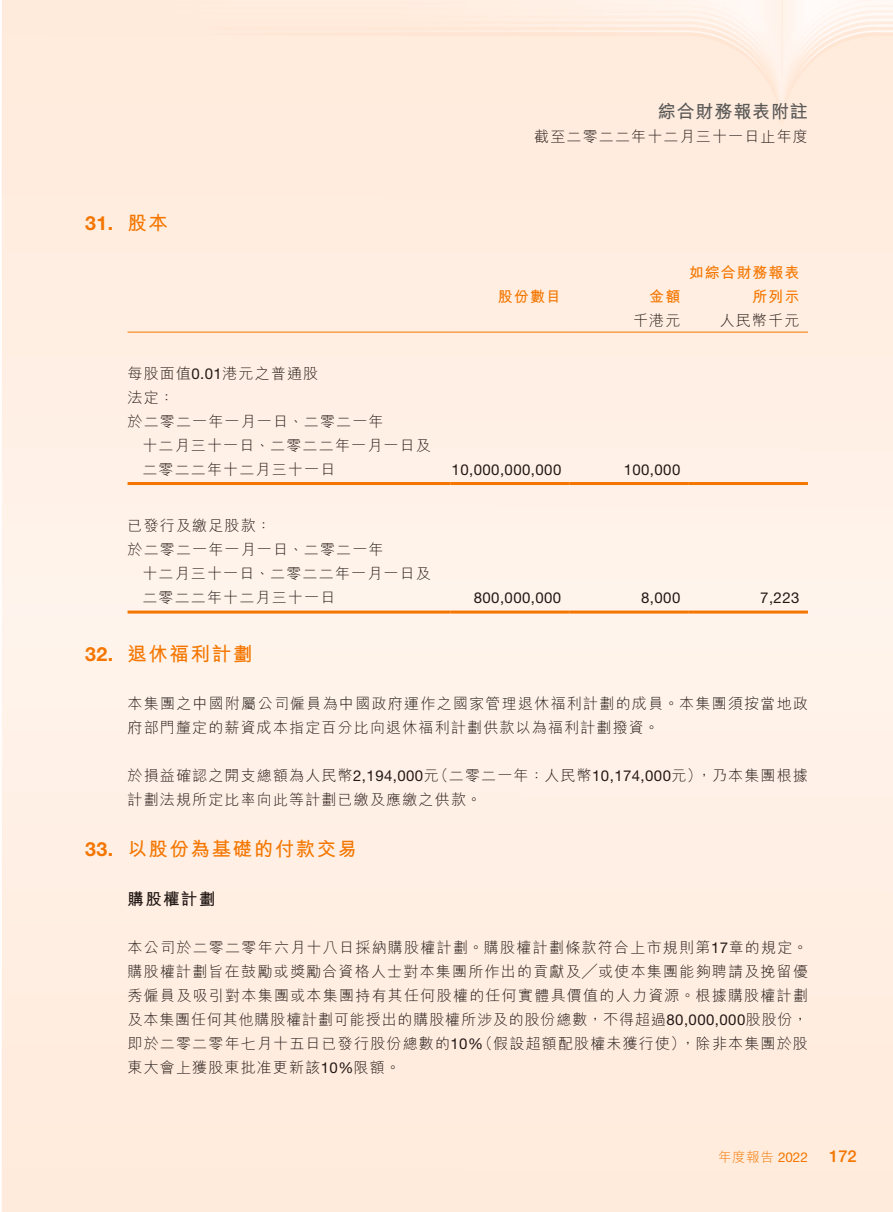
<style>
.page{position:relative;width:893px;height:1212px;background:#fff}
.page>*{position:absolute;margin:0;border:0;box-sizing:border-box;transform-origin:0 0}
.t1{font:700 19.5px "M Hei HK";letter-spacing:.08em;color:#f47600}
.t2{font:700 19.5px "Helvetica Neue LT Std";color:#f47600}
.t3{font:700 18px "M Hei HK";letter-spacing:.05em;color:#595857}
.t4{font:700 16.5px "M Hei HK";letter-spacing:.08em;color:#231916}
.t5{font:500 16.5px "Helvetica Neue LT Std";color:#f47600}
.t6{font:300 15px/24px "M Hei HK";letter-spacing:.08em;color:#231916}
.t7{font:15px "Helvetica Neue LT Std";letter-spacing:.03em;color:#231916}
.t8{font:700 15px/24px "M Hei HK";letter-spacing:.07em;color:#f47600;text-align:right}
.t9{font:300 13.5px "M Hei HK";color:#f47600}
.s1{font-family:"Helvetica Neue LT Std";font-weight:400}
</style>
<div class="page">
<div style="left:2px;top:0;width:891px;height:1212px;background:#ffefe3"></div>
<hr style="left:128px;top:332px;width:323px;height:1px;background:#f47600">
<hr style="left:451px;top:332px;width:119px;height:1px;background:#f47600">
<hr style="left:570px;top:332px;width:119px;height:1px;background:#f47600">
<hr style="left:689px;top:332px;width:119px;height:1px;background:#f47600">
<hr style="left:128px;top:482px;width:323px;height:3px;background:#f47600">
<hr style="left:451px;top:482px;width:119px;height:3px;background:#f47600">
<hr style="left:570px;top:482px;width:119px;height:3px;background:#f47600">
<hr style="left:689px;top:482px;width:119px;height:3px;background:#f47600">
<hr style="left:128px;top:610px;width:323px;height:3px;background:#f47600">
<hr style="left:451px;top:610px;width:119px;height:3px;background:#f47600">
<hr style="left:570px;top:610px;width:119px;height:3px;background:#f47600">
<hr style="left:689px;top:610px;width:119px;height:3px;background:#f47600">
<p class="t3" style="left:658px;top:98px;width:152px">綜合財務報表附註</p>
<p class="t6" style="left:534px;top:124px;width:275px">截至二零二二年十二月三十一日止年度</p>
<h1 class="t2" style="left:85px;top:211px;width:30px">31.</h1>
<h1 class="t1" style="left:128px;top:209px;width:42px">股本</h1>
<p class="t8" style="left:498px;top:283px;width:65px">股份數目</p>
<p class="t6" style="left:128px;top:361px;width:192px">每股面值<span class="s1">0.01</span>港元之普通股</p>
<p class="t6" style="left:128px;top:385px;width:48px">法定：</p>
<p class="t6" style="left:128px;top:409px;width:258px">於二零二一年一月一日、二零二一年</p>
<p class="t6" style="left:142px;top:433px;width:290px">十二月三十一日、二零二二年一月一日及</p>
<p class="t6" style="left:142px;top:457px;width:194px">二零二二年十二月三十一日</p>
<p class="t7" style="left:452px;top:460px;width:111px">10,000,000,000</p>
<p class="t8" style="left:649px;top:283px;width:33px">金額</p>
<p class="t6" style="left:633px;top:308px;width:49px">千港元</p>
<p class="t8" style="left:689px;top:259px;width:112px">如綜合財務報表所列示</p>
<p class="t6" style="left:720px;top:308px;width:81px">人民幣千元</p>
<p class="t7" style="left:624px;top:460px;width:58px">100,000</p>
<h1 class="t2" style="left:85px;top:642px;width:30px">32.</h1>
<h1 class="t2" style="left:85px;top:837px;width:30px">33.</h1>
<p class="t6" style="left:128px;top:513px;width:145px">已發行及繳足股款：</p>
<p class="t6" style="left:128px;top:537px;width:258px">於二零二一年一月一日、二零二一年</p>
<p class="t6" style="left:142px;top:561px;width:290px">十二月三十一日、二零二二年一月一日及</p>
<p class="t6" style="left:142px;top:585px;width:194px">二零二二年十二月三十一日</p>
<h1 class="t1" style="left:128px;top:639px;width:126px">退休福利計劃</h1>
<p class="t7" style="left:474px;top:589px;width:89px">800,000,000</p>
<p class="t7" style="left:641px;top:589px;width:41px">8,000</p>
<p class="t7" style="left:760px;top:589px;width:41px">7,223</p>
<p class="t6" style="left:128px;top:691px;width:682px">本集團之中國附屬公司僱員為中國政府運作之國家管理退休福利計劃的成員。本集團須按當地政府部門釐定的薪資成本指定百分比向退休福利計劃供款以為福利計劃撥資。</p>
<p class="t6" style="left:697px;top:763px;width:113px">，乃本集團根據</p>
<p class="t6" style="left:434px;top:763px;width:270px">（二零二一年：人民幣<span class="s1">10,174,000</span>元）</p>
<p class="t6" style="left:128px;top:763px;width:355px">於損益確認之開支總額為人民幣<span class="s1">2,194,000</span>元<br>計劃法規所定比率向此等計劃已繳及應繳之供款。</p>
<h1 class="t1" style="left:128px;top:834px;width:231px">以股份為基礎的付款交易</h1>
<p class="t4" style="left:128px;top:887px;width:89px">購股權計劃</p>
<p class="t6" style="left:128px;top:935px;width:682px;text-align:right">本公司於二零二零年六月十八日採納購股權計劃。購股權計劃條款符合上市規則第<span class="s1">17</span>章的規定。購股權計劃旨在鼓勵或獎勵合資格人士對本集團所作出的貢獻及╱或使本集團能夠聘請及挽留優秀僱員及吸引對本集團或本集團持有其任何股權的任何實體具價值的人力資源。根據購股權計劃及本集團任何其他購股權計劃可能授出的購股權所涉及的股份總數，不得超過<span class="s1">80,000,000</span>股股份，，除非本集團於股</p>
<p class="t6" style="left:478px;top:1031px;width:209px">（假設超額配股權未獲行使）</p>
<p class="t6" style="left:128px;top:1031px;width:357px">即於二零二零年七月十五日已發行股份總數的<span class="s1">10%</span>東大會上獲股東批准更新該<span class="s1">10%</span>限額。</p>
<p class="t9" style="left:718px;top:1150px;width:91px">年度報告 <span class="s1">2022</span></p>
<p class="t5" style="left:829px;top:1146px;width:29px">172</p>
</div>
